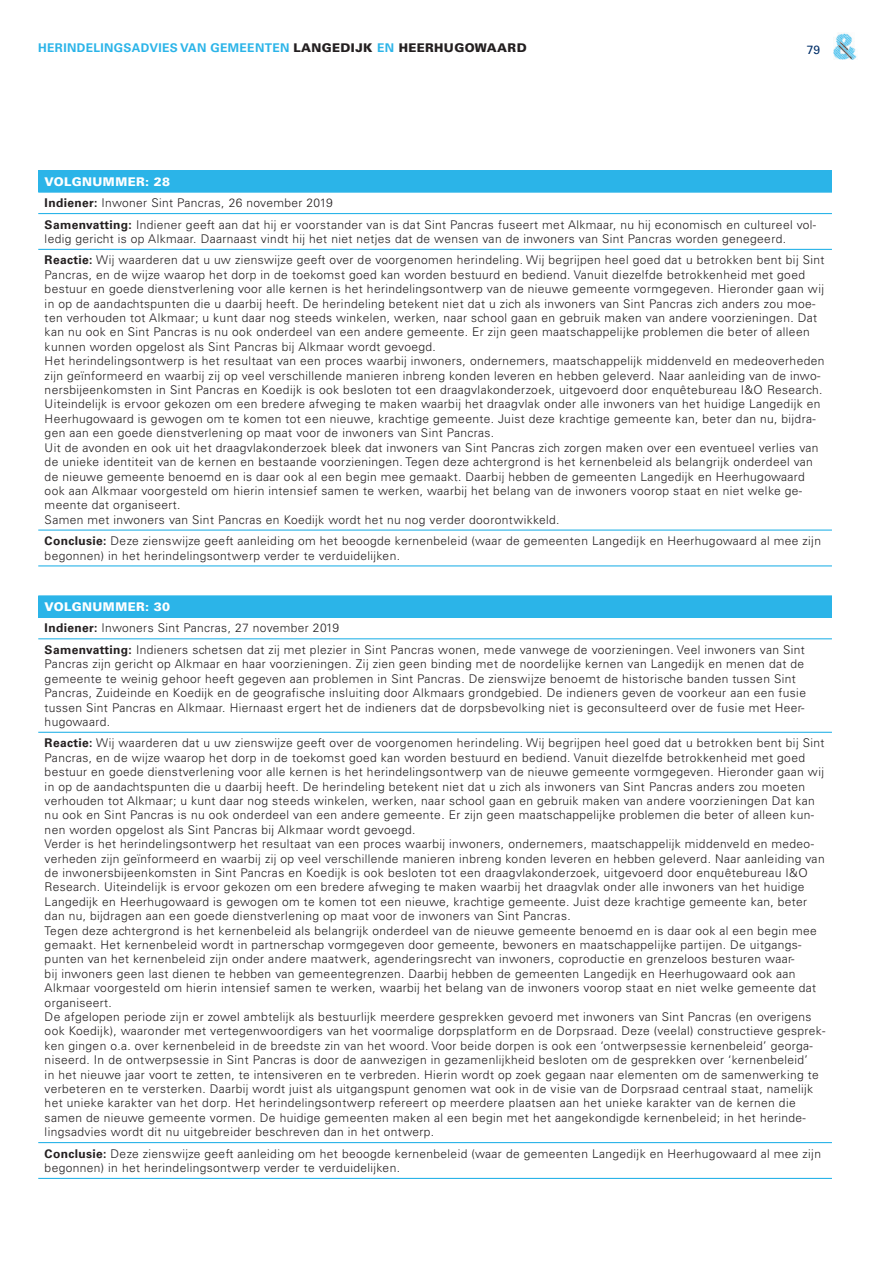
<style>
.page{position:relative;width:893px;height:1263px;background:#fff}
.page>*{position:absolute;margin:0;border:0;box-sizing:border-box;transform-origin:0 0}
.t1{font:300 12px/14.4px "Univers LT Std";letter-spacing:.03em;color:#231f20}
.t2{font:700 12px "Univers LT Std";letter-spacing:.03em;color:#2bb4e8}
.t3{font:12px "Univers LT Std";color:#002e68}
.s1{font-weight:900;color:#231f20}
.s2{font-weight:900;color:#fff}
.s3{font-weight:700}
</style>
<div class="page">
<img style="left:833px;top:33px;width:24px;height:27px">
<div style="left:38px;top:171px;width:794px;height:21px;background:#2bb4e8"></div>
<hr style="left:38px;top:170px;width:794px;height:1px;background:#2bb4e8">
<hr style="left:38px;top:192px;width:794px;height:1px;background:#2bb4e8">
<hr style="left:38px;top:213px;width:794px;height:1px;background:#2bb4e8">
<hr style="left:38px;top:249px;width:794px;height:1px;background:#2bb4e8">
<hr style="left:38px;top:529px;width:794px;height:2px;background:#2bb4e8">
<hr style="left:38px;top:565px;width:794px;height:1px;background:#2bb4e8">
<div style="left:38px;top:596px;width:794px;height:21px;background:#2bb4e8"></div>
<hr style="left:38px;top:595px;width:794px;height:1px;background:#2bb4e8">
<hr style="left:38px;top:617px;width:794px;height:1px;background:#2bb4e8">
<hr style="left:38px;top:638px;width:794px;height:1px;background:#2bb4e8">
<hr style="left:38px;top:732px;width:794px;height:1px;background:#2bb4e8">
<hr style="left:38px;top:1142px;width:794px;height:1px;background:#2bb4e8">
<hr style="left:38px;top:1178px;width:794px;height:1px;background:#2bb4e8">
<p class="t2" style="left:38px;top:41px;width:490px">HERINDELINGSADVIES VAN GEMEENTEN <span class="s1">LANGEDIJK</span> EN <span class="s1">HEERHUGOWAARD</span></p>
<p class="t3" style="left:807px;top:43px;width:15px">79</p>
<p class="t1" style="left:45px;top:171px;width:773px;line-height:21.5px"><span class="s2">VOLGNUMMER: 28<br></span><span class="s3">Indiener:</span> Inwoner Sint Pancras, 26 november 2019<br><span class="s3">Samenvatting:</span> Indiener geeft aan dat hij er voorstander van is dat Sint Pancras fuseert met Alkmaar, nu hij economisch en cultureel vol-</p>
<p class="t1" style="left:45px;top:228px;width:781px;line-height:21.5px">ledig gericht is op Alkmaar. Daarnaast vindt hij het niet netjes dat de wensen van de inwoners van Sint Pancras worden genegeerd.<br><span class="s3">Reactie:</span> Wij waarderen dat u uw zienswijze geeft over de voorgenomen herindeling. Wij begrijpen heel goed dat u betrokken bent bij Sint</p>
<p class="t1" style="left:45px;top:267px;width:781px">Pancras, en de wijze waarop het dorp in de toekomst goed kan worden bestuurd en bediend. Vanuit diezelfde betrokkenheid met goed bestuur en goede dienstverlening voor alle kernen is het herindelingsontwerp van de nieuwe gemeente vormgegeven. Hieronder gaan wij in op de aandachtspunten die u daarbij heeft. De herindeling betekent niet dat u zich als inwoners van Sint Pancras zich anders zou moe&shy;ten verhouden tot Alkmaar; u kunt daar nog steeds winkelen, werken, naar school gaan en gebruik maken van andere voorzieningen. Dat kan nu ook en Sint Pancras is nu ook onderdeel van een andere gemeente. Er zijn geen maatschappelijke problemen die beter of alleen kunnen worden opgelost als Sint Pancras bij Alkmaar wordt gevoegd.<br>Het herindelingsontwerp is het resultaat van een proces waarbij inwoners, ondernemers, maatschappelijk middenveld en medeoverheden zijn geïnformeerd en waarbij zij op veel verschillende manieren inbreng konden leveren en hebben geleverd. Naar aanleiding van de inwo&shy;nersbijeenkomsten in Sint Pancras en Koedijk is ook besloten tot een draagvlakonderzoek, uitgevoerd door enquêtebureau I&amp;O Research.<br>Uiteindelijk is ervoor gekozen om een bredere afweging te maken waarbij het draagvlak onder alle inwoners van het huidige Langedijk en Heerhugowaard is gewogen om te komen tot een nieuwe, krachtige gemeente. Juist deze krachtige gemeente kan, beter dan nu, bijdra&shy;gen aan een goede dienstverlening op maat voor de inwoners van Sint Pancras.<br>Uit de avonden en ook uit het draagvlakonderzoek bleek dat inwoners van Sint Pancras zich zorgen maken over een eventueel verlies van de unieke identiteit van de kernen en bestaande voorzieningen. Tegen deze achtergrond is het kernenbeleid als belangrijk onderdeel van de nieuwe gemeente benoemd en is daar ook al een begin mee gemaakt. Daarbij hebben de gemeenten Langedijk en Heerhugowaard ook aan Alkmaar voorgesteld om hierin intensief samen te werken, waarbij het belang van de inwoners voorop staat en niet welke ge&shy;meente dat organiseert.<br>Samen met inwoners van Sint Pancras en Koedijk wordt het nu nog verder doorontwikkeld.</p>
<p class="t1" style="left:45px;top:534px;width:778px"><span class="s3">Conclusie:</span> Deze zienswijze geeft aanleiding om het beoogde kernenbeleid (waar de gemeenten Langedijk en Heerhugowaard al mee zijn begonnen) in het herindelingsontwerp verder te verduidelijken.</p>
<p class="t1" style="left:45px;top:596px;width:762px;line-height:21.5px"><span class="s2">VOLGNUMMER: 30<br></span><span class="s3">Indiener:</span> Inwoners Sint Pancras, 27 november 2019<br><span class="s3">Samenvatting:</span> Indieners schetsen dat zij met plezier in Sint Pancras wonen, mede vanwege de voorzieningen. Veel inwoners van Sint</p>
<p class="t1" style="left:45px;top:657px;width:763px">Pancras zijn gericht op Alkmaar en haar voorzieningen. Zij zien geen binding met de noordelijke kernen van Langedijk en menen dat de gemeente te weinig gehoor heeft gegeven aan problemen in Sint Pancras. De zienswijze benoemt de historische banden tussen Sint Pancras, Zuideinde en Koedijk en de geografische insluiting door Alkmaars grondgebied. De indieners geven de voorkeur aan een fusie tussen Sint Pancras en Alkmaar. Hiernaast ergert het de indieners dat de dorpsbevolking niet is geconsulteerd over de fusie met Heer&shy;hugowaard.</p>
<p class="t1" style="left:45px;top:736px;width:782px"><span class="s3">Reactie:</span> Wij waarderen dat u uw zienswijze geeft over de voorgenomen herindeling. Wij begrijpen heel goed dat u betrokken bent bij Sint Pancras, en de wijze waarop het dorp in de toekomst goed kan worden bestuurd en bediend. Vanuit diezelfde betrokkenheid met goed bestuur en goede dienstverlening voor alle kernen is het herindelingsontwerp van de nieuwe gemeente vormgegeven. Hieronder gaan wij in op de aandachtspunten die u daarbij heeft. De herindeling betekent niet dat u zich als inwoners van Sint Pancras anders zou moeten verhouden tot Alkmaar; u kunt daar nog steeds winkelen, werken, naar school gaan en gebruik maken van andere voorzieningen Dat kan nu ook en Sint Pancras is nu ook onderdeel van een andere gemeente. Er zijn geen maatschappelijke problemen die beter of alleen kun&shy;nen worden opgelost als Sint Pancras bij Alkmaar wordt gevoegd.<br>Verder is het herindelingsontwerp het resultaat van een proces waarbij inwoners, ondernemers, maatschappelijk middenveld en medeo&shy;verheden zijn geïnformeerd en waarbij zij op veel verschillende manieren inbreng konden leveren en hebben geleverd. Naar aanleiding van de inwonersbijeenkomsten in Sint Pancras en Koedijk is ook besloten tot een draagvlakonderzoek, uitgevoerd door enquêtebureau I&amp;O Research. Uiteindelijk is ervoor gekozen om een bredere afweging te maken waarbij het draagvlak onder alle inwoners van het huidige Langedijk en Heerhugowaard is gewogen om te komen tot een nieuwe, krachtige gemeente. Juist deze krachtige gemeente kan, beter dan nu, bijdragen aan een goede dienstverlening op maat voor de inwoners van Sint Pancras.<br>Tegen deze achtergrond is het kernenbeleid als belangrijk onderdeel van de nieuwe gemeente benoemd en is daar ook al een begin mee gemaakt. Het kernenbeleid wordt in partnerschap vormgegeven door gemeente, bewoners en maatschappelijke partijen. De uitgangs&shy;punten van het kernenbeleid zijn onder andere maatwerk, agenderingsrecht van inwoners, coproductie en grenzeloos besturen waar-<br>bij inwoners geen last dienen te hebben van gemeentegrenzen. Daarbij hebben de gemeenten Langedijk en Heerhugowaard ook aan Alkmaar voorgesteld om hierin intensief samen te werken, waarbij het belang van de inwoners voorop staat en niet welke gemeente dat organiseert.<br>De afgelopen periode zijn er zowel ambtelijk als bestuurlijk meerdere gesprekken gevoerd met inwoners van Sint Pancras (en overigens ook Koedijk), waaronder met vertegenwoordigers van het voormalige dorpsplatform en de Dorpsraad. Deze (veelal) constructieve gesprek&shy;ken gingen o.a. over kernenbeleid in de breedste zin van het woord. Voor beide dorpen is ook een ‘ontwerpsessie kernenbeleid’ georga&shy;niseerd. In de ontwerpsessie in Sint Pancras is door de aanwezigen in gezamenlijkheid besloten om de gesprekken over ‘kernenbeleid’<br>in het nieuwe jaar voort te zetten, te intensiveren en te verbreden. Hierin wordt op zoek gegaan naar elementen om de samenwerking te verbeteren en te versterken. Daarbij wordt juist als uitgangspunt genomen wat ook in de visie van de Dorpsraad centraal staat, namelijk het unieke karakter van het dorp. Het herindelingsontwerp refereert op meerdere plaatsen aan het unieke karakter van de kernen die samen de nieuwe gemeente vormen. De huidige gemeenten maken al een begin met het aangekondigde kernenbeleid; in het herinde&shy;lingsadvies wordt dit nu uitgebreider beschreven dan in het ontwerp.</p>
<p class="t1" style="left:45px;top:1146px;width:778px"><span class="s3">Conclusie:</span> Deze zienswijze geeft aanleiding om het beoogde kernenbeleid (waar de gemeenten Langedijk en Heerhugowaard al mee zijn begonnen) in het herindelingsontwerp verder te verduidelijken.</p>
</div>
